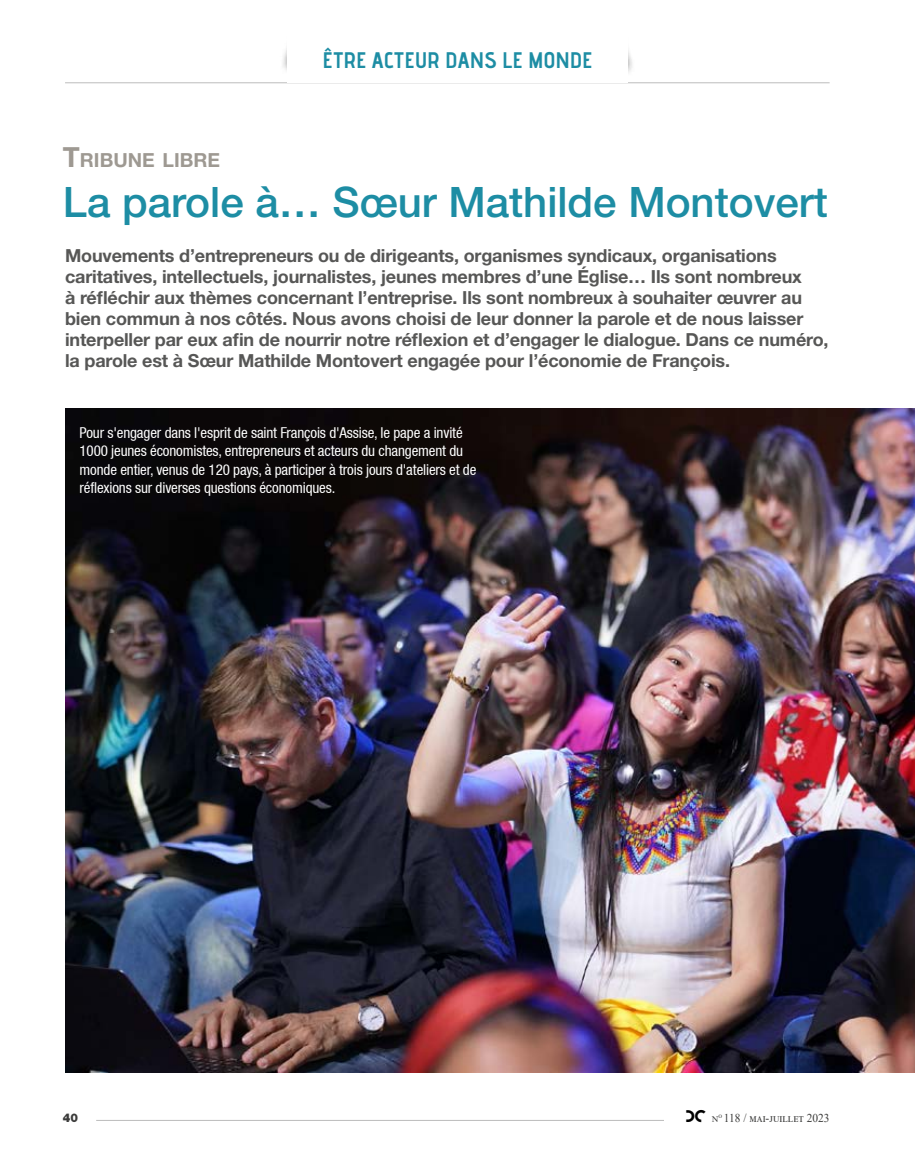
<style>
.page{position:relative;width:915px;height:1149px;background:#fff}
.page>*{position:absolute;margin:0;border:0;box-sizing:border-box;transform-origin:0 0}
.t1{font:500 42px "Helvetica Neue LT Std";color:#1d8da4}
.t2{font:22.5px "advent Bd 3";letter-spacing:.005em;color:#1d8da4}
.t3{font:700 19.35px "Helvetica Neue LT Std";color:#9e9992}
.t4{font:700 18px/21px "Helvetica Neue LT Std";letter-spacing:-.01em;color:#575756}
.t5{font:condensed 15px/18px "Helvetica Neue";letter-spacing:-.01em;color:#fff}
.t6{font:12px "Times New Roman";color:#3c3c3b;scale:.95 1}
.t7{font:900 12px "Helvetica Neue LT Std";color:#3c3c3b;scale:.95 1}
.s1{font-size:27.75px}
.s2{font-family:"Bifur Foundation";font-size:14.7px;color:#000}
</style>
<div class="page">
<hr style="left:65px;top:82px;width:764px;height:1px;background:#bcbcbc">
<hr style="left:96px;top:1119px;width:588px;height:1px;background:#bcbcbc">
<div style="left:664px;top:1109px;width:165px;height:12px;background:#fff"></div>
<div style="left:279px;top:0;width:44px;height:75px;background:#000;opacity:.83"></div>
<div style="left:591px;top:0;width:44px;height:77px;background:#000;opacity:.83"></div>
<div style="left:287px;top:0;width:340px;height:83px;background:#fff"></div>
<img style="left:65px;top:408px;width:849px;height:663px">
<p class="t2" style="left:322px;top:46px;width:271px">ÊTRE ACTEUR DANS LE MONDE</p>
<p class="t3" style="left:63px;top:148px;width:159px"><span class="s1">T</span>RIBUNE LIBRE</p>
<h1 class="t1" style="left:63px;top:177px;width:766px">La parole à… Sœur Mathilde Montovert</h1>
<p class="t4" style="left:65px;top:244px;width:764px">Mouvements d’entrepreneurs ou de dirigeants, organismes syndicaux, organisations caritatives, intellectuels, journalistes, jeunes membres d’une Église… Ils sont nombreux<br>à réfléchir aux thèmes concernant l’entreprise. Ils sont nombreux à souhaiter œuvrer au bien commun à nos côtés. Nous avons choisi de leur donner la parole et de nous laisser interpeller par eux afin de nourrir notre réflexion et d’engager le dialogue. Dans ce numéro, la parole est à Sœur Mathilde Montovert engagée pour l’économie de François.</p>
<p class="t5" style="left:80px;top:424px;width:398px">Pour s'engager dans l'esprit de saint François d'Assise, le pape a invité 1000 jeunes économistes, entrepreneurs et acteurs du changement du monde entier, venus de 120 pays, à participer à trois jours d'ateliers et de réflexions sur diverses questions économiques.</p>
<p class="t7" style="left:63px;top:1110px;width:18px">40</p>
<p class="t6" style="left:685px;top:1109px;width:153px"><span class="s2">dc</span> n<sup>o</sup> 118 / mai-juillet 2023</p>
</div>
